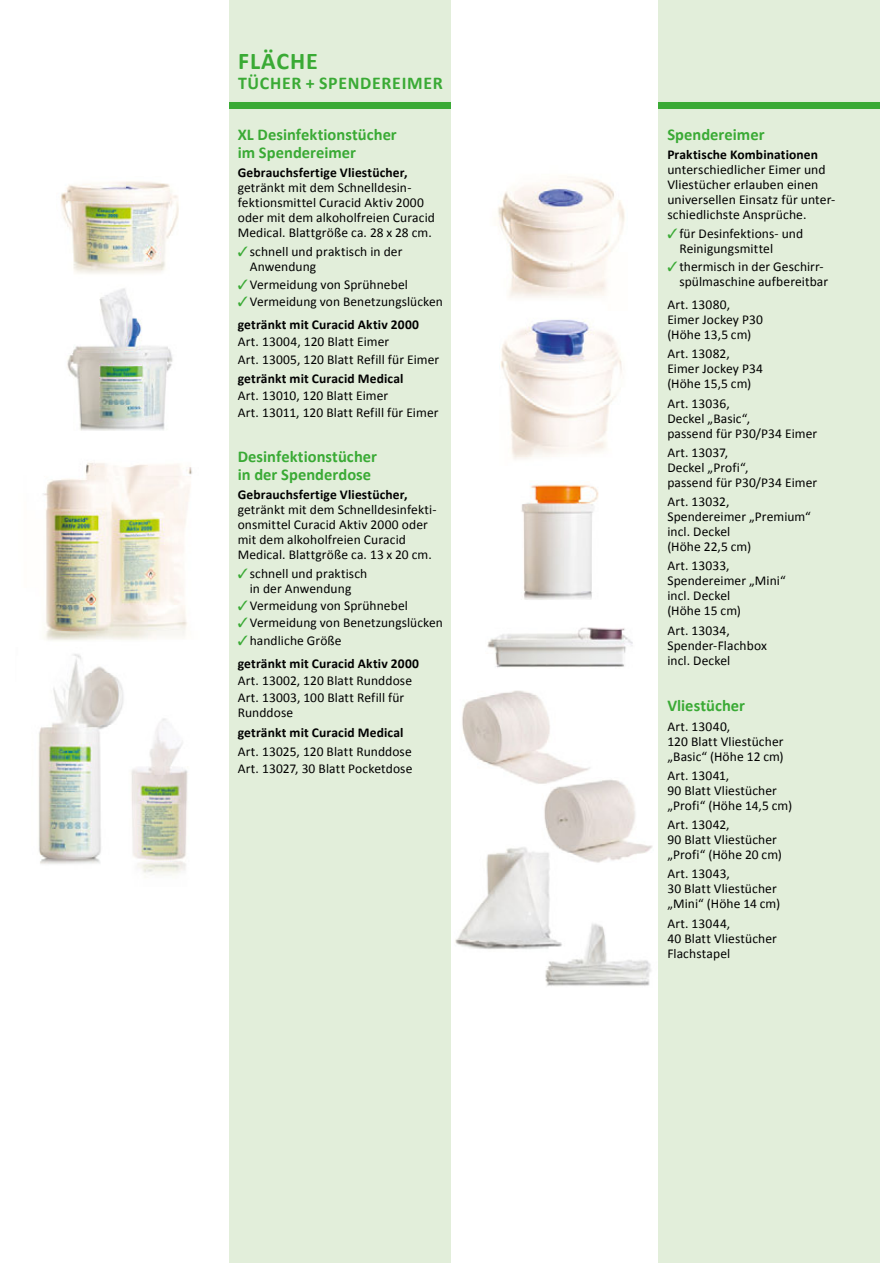
<style>
.page{position:relative;width:880px;height:1263px;background:#fff}
.page>*{position:absolute;margin:0;border:0;box-sizing:border-box;transform-origin:0 0}
.t1{font:700 24px "Calibri";letter-spacing:.04em;color:#3aaa35}
.t2{font:700 18px "Calibri";letter-spacing:.04em;color:#3aaa35}
.t3{font:700 16.5px/18px "Calibri";color:#3aaa35}
.t4{font:13.5px/15px "Calibri";letter-spacing:.005em;color:#000}
.t5{font:700 13.5px/23.5px "Calibri";letter-spacing:.01em;color:#000}
.s1{color:#3aaa35}
.s2{font-weight:700}
.s3{font-weight:400}
</style>
<div class="page">
<img style="left:544px;top:778px;width:115px;height:88px">
<img style="left:545px;top:923px;width:106px;height:63px">
<img style="left:43px;top:462px;width:149px;height:179px">
<img style="left:67px;top:288px;width:106px;height:143px">
<img style="left:462px;top:690px;width:135px;height:96px">
<img style="left:61px;top:181px;width:118px;height:93px">
<img style="left:497px;top:178px;width:128px;height:120px">
<img style="left:501px;top:319px;width:121px;height:140px">
<img style="left:521px;top:484px;width:78px;height:116px">
<img style="left:487px;top:627px;width:146px;height:41px">
<img style="left:455px;top:844px;width:110px;height:108px">
<img style="left:38px;top:654px;width:86px;height:210px">
<img style="left:122px;top:715px;width:66px;height:160px">
<div style="left:229px;top:0;width:221px;height:1263px;background:#e2eeda"></div>
<div style="left:659px;top:0;width:221px;height:1263px;background:#e2eeda"></div>
<div style="left:659px;top:102px;width:221px;height:6px;background:#3aaa35"></div>
<div style="left:229px;top:102px;width:221px;height:6px;background:#3aaa35"></div>
<h1 class="t1" style="left:238px;top:46px;width:81px">FläCHE</h1>
<h2 class="t2" style="left:238px;top:72px;width:206px">TüCHER + SPENDEREIMER</h2>
<p class="t3" style="left:238px;top:125px;width:161px">Xl Desinfektionstücher im Spendereimer</p>
<p class="t5" style="left:238px;top:161px;width:171px">Gebrauchsfertige Vliestücher,</p>
<p class="t4" style="left:238px;top:180px;width:199px">getränkt mit dem Schnelldesin&shy;fektionsmittel Curacid Aktiv 2000 oder mit dem alkoholfreien Curacid Medical. Blattgröße ca. 28 x 28 cm.</p>
<p class="t4" style="left:250px;top:244px;width:154px;text-indent:-12px"><span class="s1">✓</span> schnell und praktisch in der<br>Anwendung</p>
<p class="t4" style="left:238px;top:277px;width:172px"><span class="s1">✓</span>Vermeidung von Sprühnebel</p>
<p class="t4" style="left:238px;top:289px;width:207px;line-height:23.5px"><span class="s1">✓</span>Vermeidung von Benetzungslücken <span class="s2">getränkt mit Curacid Aktiv 2000</span></p>
<p class="t4" style="left:238px;top:333px;width:203px;line-height:17.1px">Art. 13004, 120 Blatt Eimer<br>Art. 13005, 120 Blatt Refill für Eimer</p>
<p class="t5" style="left:238px;top:366px;width:167px">getränkt mit Curacid Medical</p>
<p class="t4" style="left:238px;top:387px;width:202px;line-height:17.1px">Art. 13010, 120 Blatt Eimer<br>Art. 13011, 120 Blatt Refill für Eimer</p>
<p class="t3" style="left:238px;top:447px;width:141px">Desinfektionstücher in der Spenderdose</p>
<p class="t5" style="left:238px;top:483px;width:171px">Gebrauchsfertige Vliestücher,</p>
<p class="t4" style="left:238px;top:502px;width:200px">getränkt mit dem Schnelldesinfekti&shy;onsmittel Curacid Aktiv 2000 oder mit dem alkoholfreien Curacid Medical. Blattgröße ca. 13 x 20 cm.</p>
<p class="t4" style="left:238px;top:566px;width:131px;text-align:center"><span class="s1">✓</span> schnell und praktisch in der Anwendung</p>
<p class="t4" style="left:238px;top:598px;width:172px"><span class="s1">✓</span>Vermeidung von Sprühnebel</p>
<p class="t4" style="left:238px;top:615px;width:207px"><span class="s1">✓</span>Vermeidung von Benetzungslücken</p>
<p class="t5" style="left:238px;top:628px;width:183px"><span class="s1">✓</span><span class="s3">handliche Größe<br></span>getränkt mit Curacid Aktiv 2000</p>
<p class="t4" style="left:238px;top:672px;width:176px;line-height:17.1px">Art. 13002, 120 Blatt Runddose<br>Art. 13003, 100 Blatt Refill für</p>
<p class="t4" style="left:238px;top:705px;width:57px">Runddose</p>
<p class="t5" style="left:238px;top:720px;width:167px">getränkt mit Curacid Medical</p>
<p class="t4" style="left:238px;top:743px;width:176px;line-height:17.1px">Art. 13025, 120 Blatt Runddose<br>Art. 13027, 30 Blatt Pocketdose</p>
<p class="t3" style="left:667px;top:125px;width:99px">Spendereimer</p>
<p class="t5" style="left:667px;top:143px;width:152px">Praktische Kombinationen</p>
<p class="t4" style="left:667px;top:162px;width:169px">unterschiedlicher Eimer und<br>Vliestücher erlauben einen universellen Einsatz für unter&shy;schiedlichste Ansprüche.</p>
<p class="t4" style="left:679px;top:227px;width:125px;text-indent:-12px"><span class="s1">✓</span> für Desinfektions- und<br>Reinigungsmittel</p>
<p class="t4" style="left:679px;top:259px;width:150px;text-indent:-12px"><span class="s1">✓</span> thermisch in der Geschirr&shy;spülmaschine aufbereitbar</p>
<p class="t4" style="left:667px;top:297px;width:97px">Art. 13080,<br>Eimer Jockey P30 (Höhe 13,5 cm)</p>
<p class="t4" style="left:667px;top:346px;width:97px">Art. 13082,<br>Eimer Jockey P34 (Höhe 15,5 cm)</p>
<p class="t4" style="left:667px;top:396px;width:151px">Art. 13036,<br>Deckel „Basic“,<br>passend für P30/P34 Eimer</p>
<p class="t4" style="left:667px;top:445px;width:151px">Art. 13037,<br>Deckel „Profi“,<br>passend für P30/P34 Eimer</p>
<p class="t4" style="left:667px;top:494px;width:145px">Art. 13032,<br>Spendereimer „Premium“ incl. Deckel<br>(Höhe 22,5 cm)</p>
<p class="t4" style="left:667px;top:558px;width:120px">Art. 13033,<br>Spendereimer „Mini“ incl. Deckel<br>(Höhe 15 cm)</p>
<p class="t4" style="left:667px;top:623px;width:101px">Art. 13034,<br>Spender-Flachbox incl. Deckel</p>
<p class="t3" style="left:667px;top:697px;width:79px">Vliestücher</p>
<p class="t4" style="left:667px;top:719px;width:118px">Art. 13040,<br>120 Blatt Vliestücher „Basic“ (Höhe 12 cm)</p>
<p class="t4" style="left:667px;top:768px;width:126px">Art. 13041,<br>90 Blatt Vliestücher „Profi“ (Höhe 14,5 cm)</p>
<p class="t4" style="left:667px;top:817px;width:116px">Art. 13042,<br>90 Blatt Vliestücher „Profi“ (Höhe 20 cm)</p>
<p class="t4" style="left:667px;top:866px;width:114px">Art. 13043,<br>30 Blatt Vliestücher „Mini“ (Höhe 14 cm)</p>
<p class="t4" style="left:667px;top:916px;width:111px">Art. 13044,<br>40 Blatt Vliestücher<br>Flachstapel</p>
</div>
